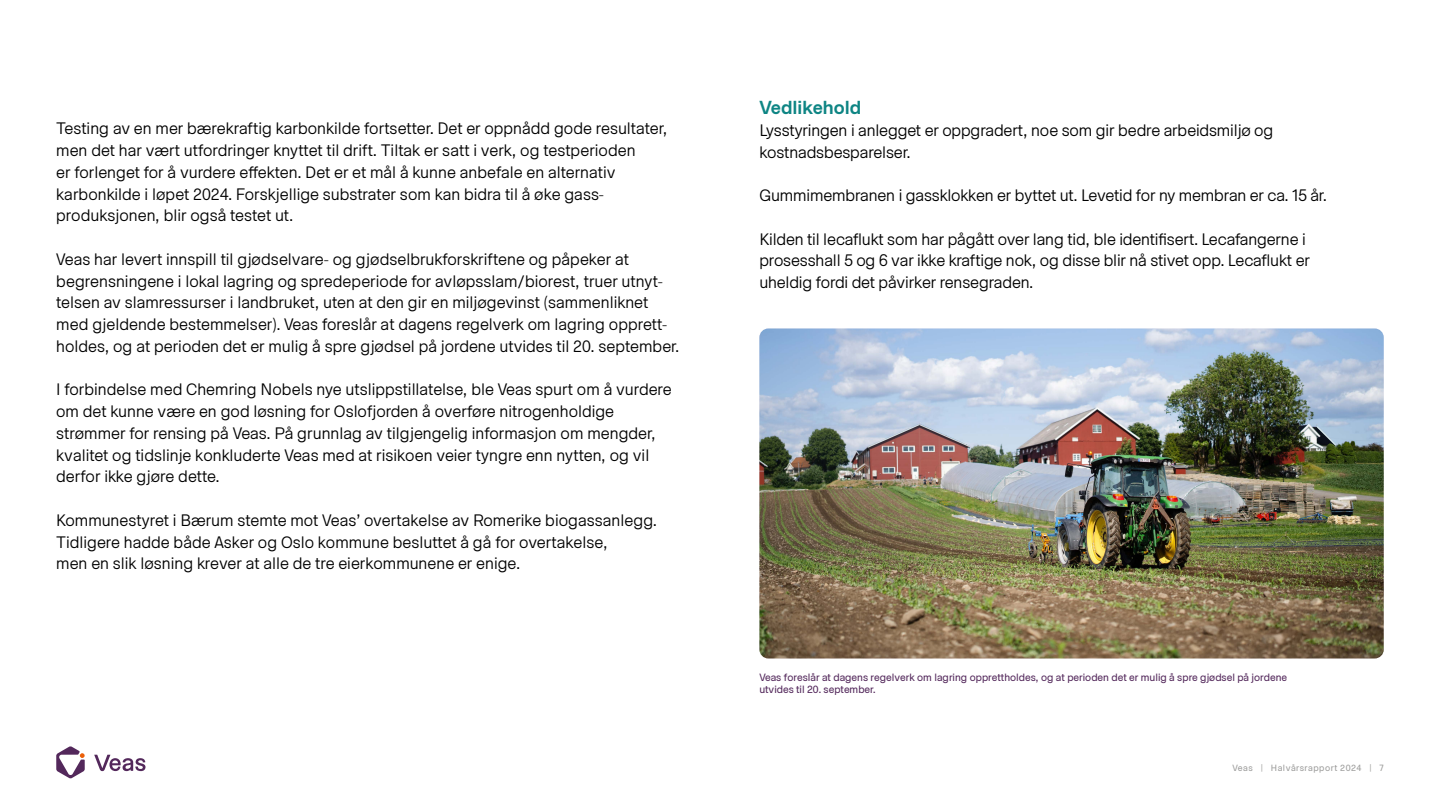
<style>
.page{position:relative;width:1440px;height:810px;background:#fff}
.page>*{position:absolute;margin:0;border:0;box-sizing:border-box;transform-origin:0 0}
.t1{font:600 18.75px "Arco Perpetuo Pro";color:#0e8584}
.t2{font:300 16.5px/21.8px "Arco Perpetuo Pro";color:#000}
.t3{font:10.5px/12.6px "Arco Perpetuo Pro";color:#53285b}
.t4{font:9px "Arco Perpetuo Pro";letter-spacing:.05em;color:#9d9d9c}
</style>
<div class="page">
<svg style="left:94px;top:755px;width:52px;height:16px"></svg>
<svg style="left:56px;top:746px;width:29px;height:32px"></svg>
<img style="left:759px;top:328px;width:625px;height:330px">
<p class="t2" style="left:56px;top:118px;width:613px">Testing av en mer bærekraftig karbonkilde fortsetter. Det er oppnådd gode resultater, men det har vært utfordringer knyttet til drift. Tiltak er satt i verk, og testperioden<br>er forlenget for å vurdere effekten. Det er et mål å kunne anbefale en alternativ karbonkilde i løpet 2024. Forskjellige substrater som kan bidra til å øke gass&shy;produksjonen, blir også testet ut.</p>
<p class="t2" style="left:56px;top:249px;width:625px">Veas har levert innspill til gjødselvare- og gjødselbrukforskriftene og påpeker at begrensningene i lokal lagring og spredeperiode for avløpsslam/biorest, truer utnyt&shy;telsen av slamressurser i landbruket, uten at den gir en miljøgevinst (sammenliknet med gjeldende bestemmelser). Veas foreslår at dagens regelverk om lagring opprett&shy;holdes, og at perioden det er mulig å spre gjødsel på jordene utvides til 20. september.</p>
<p class="t2" style="left:56px;top:379px;width:617px">I forbindelse med Chemring Nobels nye utslippstillatelse, ble Veas spurt om å vurdere om det kunne være en god løsning for Oslofjorden å overføre nitrogenholdige strømmer for rensing på Veas. På grunnlag av tilgjengelig informasjon om mengder, kvalitet og tidslinje konkluderte Veas med at risikoen veier tyngre enn nytten, og vil derfor ikke gjøre dette.</p>
<p class="t2" style="left:56px;top:510px;width:602px">Kommunestyret i Bærum stemte mot Veas’ overtakelse av Romerike biogassanlegg.<br>Tidligere hadde både Asker og Oslo kommune besluttet å gå for overtakelse,<br>men en slik løsning krever at alle de tre eierkommunene er enige.</p>
<p class="t1" style="left:759px;top:98px;width:103px">Vedlikehold</p>
<p class="t2" style="left:759px;top:120px;width:516px">Lysstyringen i anlegget er oppgradert, noe som gir bedre arbeidsmiljø og kostnadsbesparelser.</p>
<p class="t2" style="left:759px;top:185px;width:569px">Gummimembranen i gassklokken er byttet ut. Levetid for ny membran er ca. 15 år.</p>
<p class="t2" style="left:759px;top:229px;width:552px">Kilden til lecaflukt som har pågått over lang tid, ble identifisert. Lecafangerne i prosesshall 5 og 6 var ikke kraftige nok, og disse blir nå stivet opp. Lecaflukt er uheldig fordi det påvirker rensegraden.</p>
<p class="t3" style="left:759px;top:671px;width:529px">Veas foreslår at dagens regelverk om lagring opprettholdes, og at perioden det er mulig å spre gjødsel på jordene utvides til 20. september.</p>
<p class="t4" style="left:1233px;top:763px;width:153px">Veas | Halvårsrapport 2024 | 7</p>
</div>
